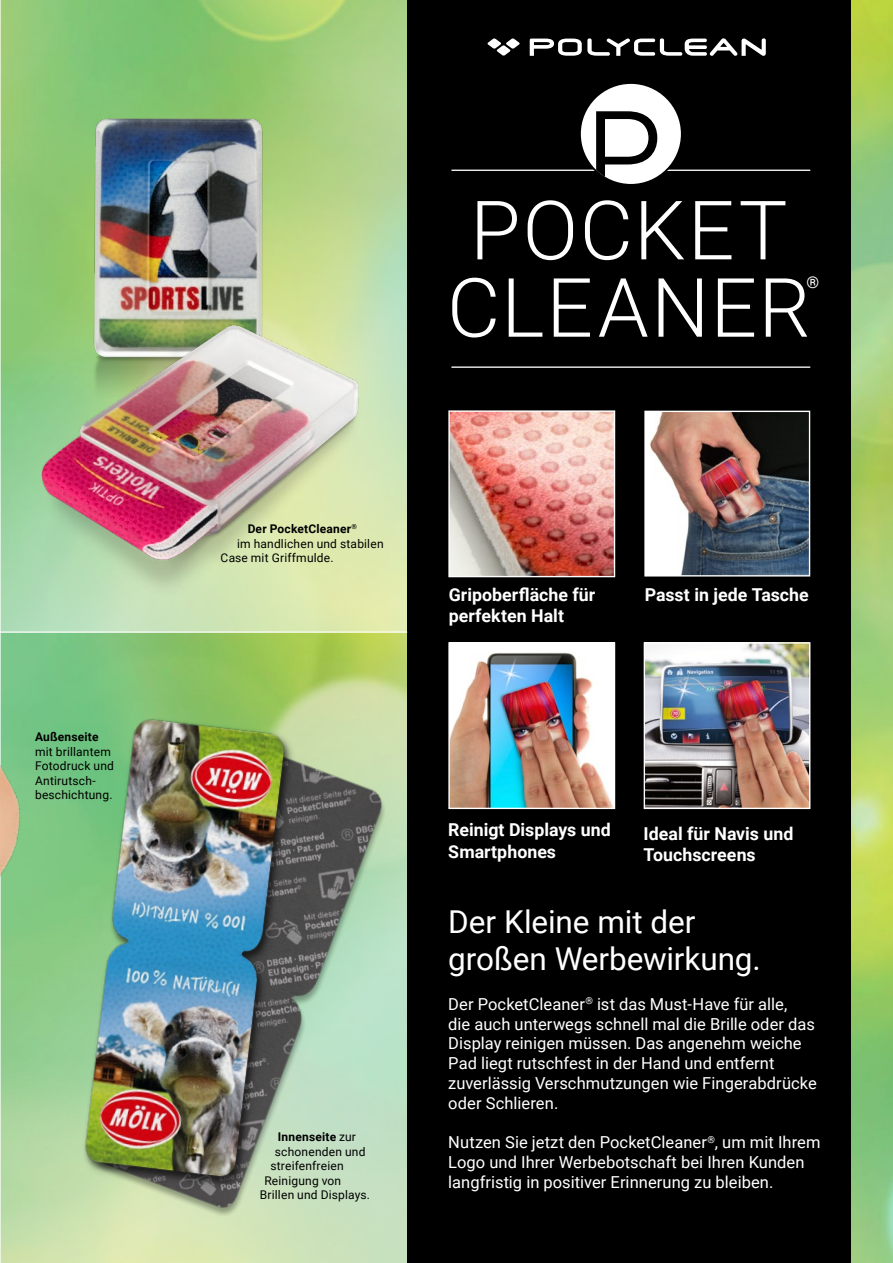
<style>
.page{position:relative;width:893px;height:1263px;background:#fff}
.page>*{position:absolute;margin:0;border:0;box-sizing:border-box;transform-origin:0 0}
.t1{font:300 81.9px/77.4px "Roboto";letter-spacing:.025em;color:#fff}
.t2{font:31.5px/37.8px "Roboto";letter-spacing:-.005em;color:#fff}
.t3{font:700 17.7px/21.3px "Roboto";color:#fff}
.t4{font:16.5px/19.8px "Roboto";letter-spacing:.005em;color:#fff}
.t5{font:16.2px "Roboto";color:#fff}
.t6{font:12px/14.4px "Roboto";letter-spacing:.015em;color:#000}
.t7{font:700 12px "Roboto";letter-spacing:.015em;color:#000}
.s1{font-weight:400}
</style>
<div class="page">
<img style="left:850px;top:0;width:43px;height:1263px">
<svg style="left:66px;top:633px;width:341px;height:630px;background:#aad080"></svg>
<svg style="left:1px;top:0;width:406px;height:631px;background:#a6d188"></svg>
<div style="left:407px;top:0;width:443px;height:1263px;background:#000"></div>
<img style="left:66px;top:722px;width:341px;height:517px">
<img style="left:83px;top:106px;width:189px;height:215px">
<img style="left:7px;top:321px;width:373px;height:275px">
<img style="left:66px;top:700px;width:240px;height:503px">
<hr style="left:451px;top:170px;width:359px;height:1px;background:#fff">
<hr style="left:451px;top:366px;width:359px;height:2px;background:#fff">
<div style="left:580px;top:83px;width:102px;height:102px;background:#fff;border-radius:50%"></div>
<svg style="left:595px;top:111px;width:63px;height:72px"></svg>
<div style="left:579px;top:82px;width:104px;height:104px;border:2px solid #000;border-radius:50%"></div>
<img style="left:0;top:563px;width:66px;height:700px">
<img style="left:450px;top:644px;width:163px;height:163px">
<div style="left:448px;top:642px;width:167px;height:167px;border:1px solid #fff"></div>
<img style="left:646px;top:644px;width:162px;height:163px">
<div style="left:644px;top:642px;width:166px;height:167px;border:1px solid #fff"></div>
<img style="left:450px;top:412px;width:163px;height:163px">
<div style="left:448px;top:410px;width:167px;height:167px;border:1px solid #fff"></div>
<img style="left:646px;top:413px;width:162px;height:161px">
<div style="left:644px;top:411px;width:166px;height:165px;border:1px solid #fff"></div>
<svg style="left:530px;top:38px;width:236px;height:18px"></svg>
<svg style="left:487px;top:38px;width:33px;height:18px"></svg>
<p class="t7" style="left:35px;top:729px;width:65px">Außenseite</p>
<p class="t6" style="left:35px;top:744px;width:80px">mit brillantem<br>Fotodruck und<br>Antirutsch&shy;beschichtung.</p>
<h1 class="t1" style="left:447px;top:188px;width:365px">POCKET<br>CLEANER</h1>
<p class="t5" style="left:807px;top:271px;width:14px">®</p>
<p class="t7" style="left:248px;top:521px;width:111px">Der PocketCleaner<sup>®</sup></p>
<p class="t6" style="left:237px;top:536px;width:148px">im handlichen und stabilen</p>
<p class="t6" style="left:221px;top:550px;width:114px">Case mit Griffmulde.</p>
<p class="t3" style="left:449px;top:583px;width:148px">Gripoberfläche für</p>
<p class="t3" style="left:645px;top:583px;width:166px">Passt in jede Tasche</p>
<p class="t3" style="left:449px;top:604px;width:117px">perfekten Halt</p>
<p class="t7" style="left:278px;top:1128px;width:80px">Innenseite <span class="s1">zur</span></p>
<p class="t6" style="left:275px;top:1144px;width:92px">schonenden und</p>
<p class="t6" style="left:270px;top:1158px;width:75px">streifenfreien</p>
<p class="t6" style="left:264px;top:1172px;width:78px">Reinigung von</p>
<p class="t6" style="left:260px;top:1187px;width:112px">Brillen und Displays.</p>
<p class="t3" style="left:448px;top:819px;width:164px">Reinigt Displays und<br>Smartphones</p>
<p class="t3" style="left:644px;top:822px;width:151px">Ideal für Navis und<br>Touchscreens</p>
<h2 class="t2" style="left:448px;top:901px;width:314px">Der Kleine mit der großen Werbewirkung.</h2>
<p class="t4" style="left:448px;top:993px;width:370px">Der PocketCleaner<sup>®</sup> ist das Must-Have für alle,<br>die auch unterwegs schnell mal die Brille oder das Display reinigen müssen. Das angenehm weiche Pad liegt rutschfest in der Hand und entfernt zuverlässig Verschmutzungen wie Fingerabdrücke oder Schlieren.</p>
<p class="t4" style="left:448px;top:1132px;width:374px">Nutzen Sie jetzt den PocketCleaner<sup>®</sup>, um mit Ihrem<br>Logo und Ihrer Werbebotschaft bei Ihren Kunden langfristig in positiver Erinnerung zu bleiben.</p>
</div>
